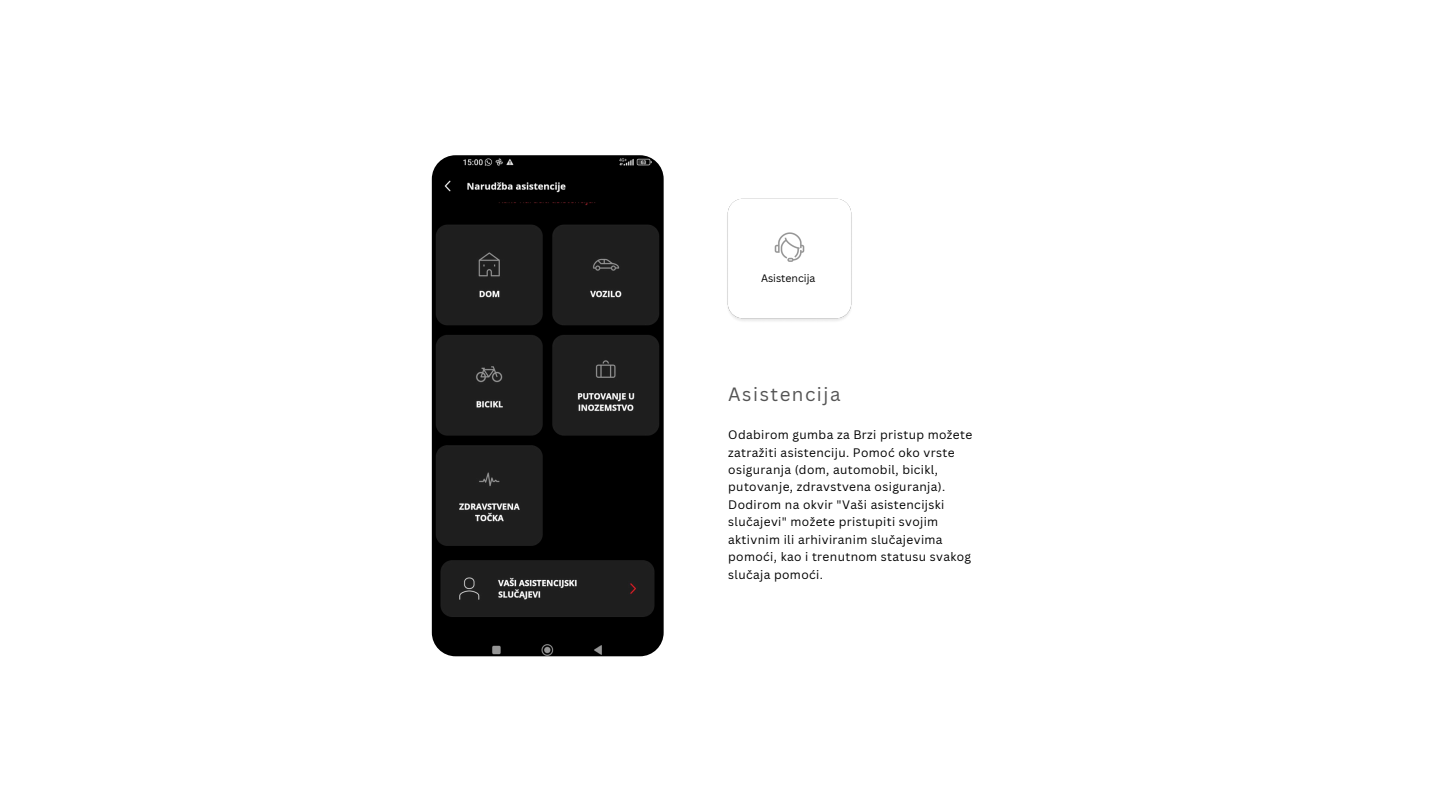
<style>
.page{position:relative;width:1440px;height:810px;background:#fff}
.page>*{position:absolute;margin:0;border:0;box-sizing:border-box;transform-origin:0 0}
.t1{font:18.75px "Canva Sans";letter-spacing:.08em;color:#545454}
.t2{font:12px/17.4px "Canva Sans";letter-spacing:.03em;color:#000}
.t3{font:10.5px "Canva Sans";color:#000}
</style>
<div class="page">
<img style="left:432px;top:155px;width:232px;height:501px;border-radius:24px">
<img style="left:727px;top:198px;width:125px;height:123px">
<p class="t3" style="left:761px;top:270px;width:56px">Asistencija</p>
<p class="t1" style="left:728px;top:381px;width:114px">Asistencija</p>
<h1 class="t2" style="left:728px;top:426px;width:246px">Odabirom gumba za Brzi pristup možete zatražiti asistenciju. Pomoć oko vrste osiguranja (dom, automobil, bicikl, putovanje, zdravstvena osiguranja).<br>Dodirom na okvir "Vaši asistencijski slučajevi" možete pristupiti svojim aktivnim ili arhiviranim slučajevima pomoći, kao i trenutnom statusu svakog slučaja pomoći.</h1>
</div>
